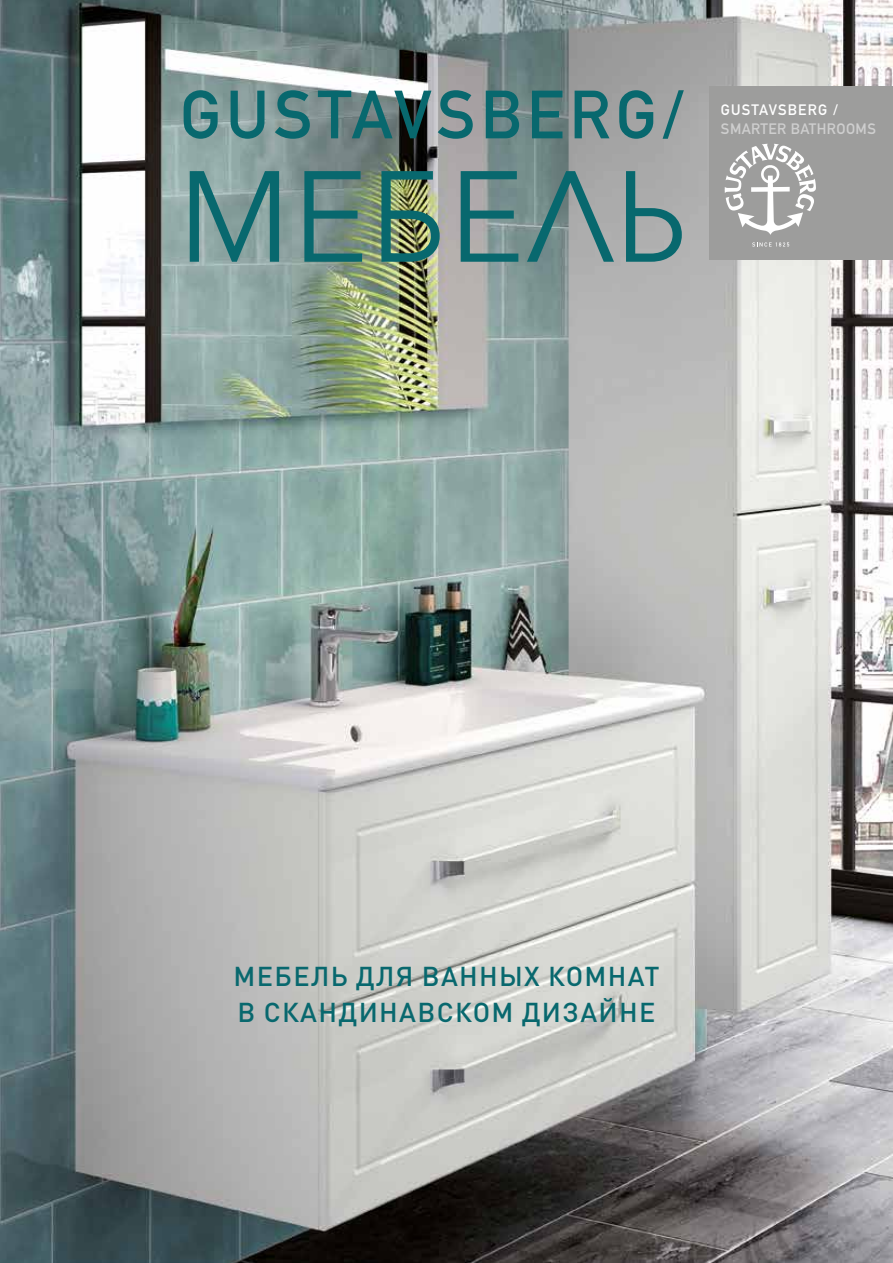
<style>
.page{position:relative;width:893px;height:1263px;background:#fff}
.page>*{position:absolute;margin:0;border:0;box-sizing:border-box;transform-origin:0 0}
.t1{font:127.95px "Avenir Next";letter-spacing:.01em;color:#08686e}
.t2{font:67.05px "DIN Mittelschrift Alternate";letter-spacing:.08em;color:#08686e}
.t3{font:500 27px/36px "DIN Pro";letter-spacing:.05em;color:#08686e}
.t4{font:15px "DIN Mittelschrift Alternate";letter-spacing:.03em;color:#cecece}
.t5{font:15px "DIN Mittelschrift Alternate";letter-spacing:.08em;color:#fff}
</style>
<div class="page">
<img style="left:0;top:0;width:893px;height:1263px">
<div style="left:710px;top:86px;width:183px;height:174px;background:#9d9d9c"></div>
<svg style="left:725px;top:144px;width:91px;height:91px"></svg>
<svg style="left:752px;top:242px;width:37px;height:5px"></svg>
<h2 class="t2" style="left:180px;top:75px;width:506px">GUSTAVSBERG/</h2>
<h1 class="t1" style="left:178px;top:109px;width:512px">МЕБЕЛЬ</h1>
<p class="t5" style="left:721px;top:101px;width:119px">GUSTAVSBERG /</p>
<p class="t4" style="left:721px;top:120px;width:156px">SMARTER BATHROOMS</p>
<p class="t3" style="left:233px;top:957px;width:428px">МЕБЕЛЬ ДЛЯ ВАННЫХ КОМНАТ<br>В СКАНДИНАВСКОМ ДИЗАЙНЕ</p>
</div>
